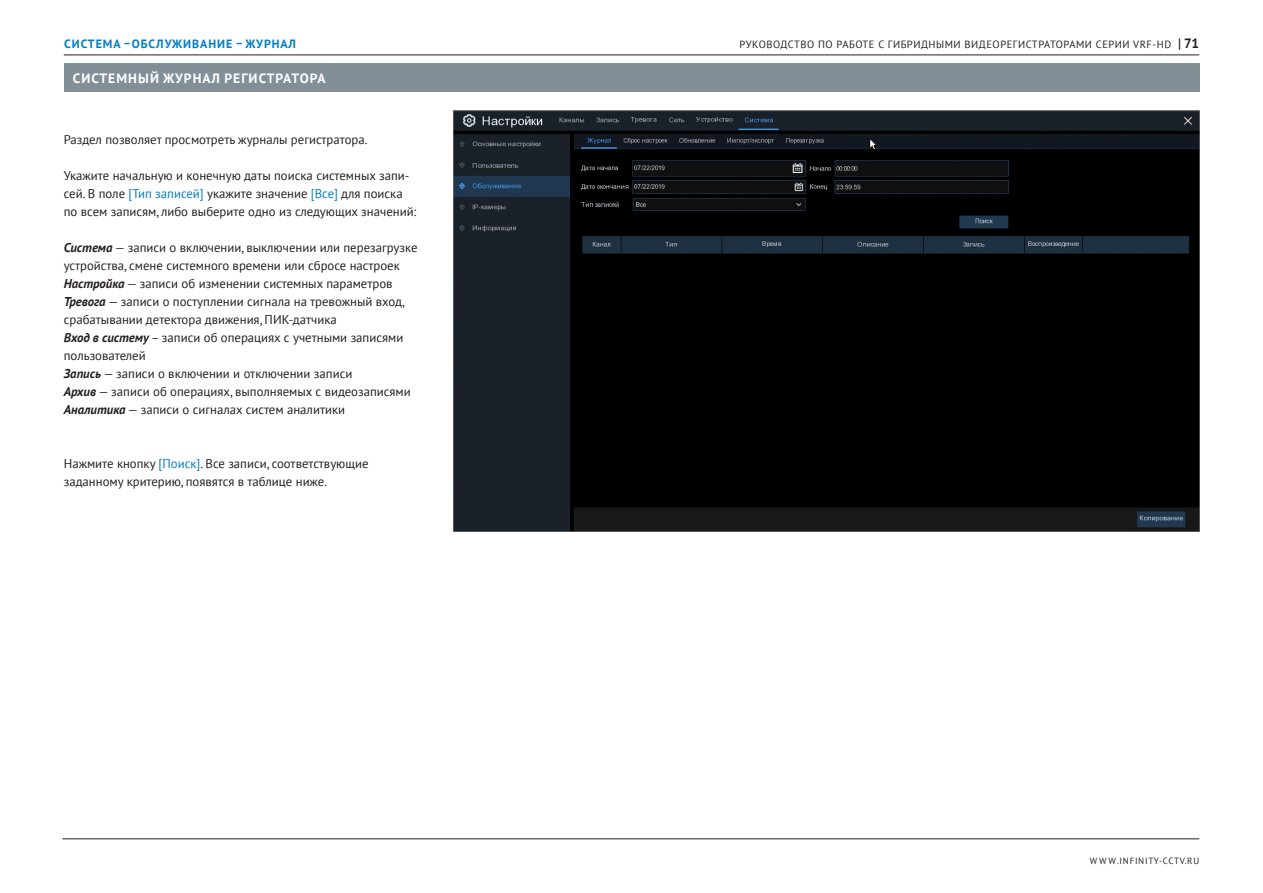
<style>
.page{position:relative;width:1263px;height:893px;background:#fff}
.page>*{position:absolute;margin:0;border:0;box-sizing:border-box;transform-origin:0 0}
.t1{font:700 13.5px "PT Sans";letter-spacing:.08em;color:#fff}
.t2{font:12.75px/18px "PT Sans";color:#231f20}
.t3{font:700 12px "PT Sans";letter-spacing:.08em;color:#007ec5}
.t4{font:10.5px "PT Sans";letter-spacing:.05em;color:#231f20}
.t5{font:9px "PT Sans";letter-spacing:.075em;color:#231f20}
.s1{color:#007ec5}
.s2{font-weight:700;font-style:italic}
.s3{font-weight:700;font-style:italic;font-size:13.65px}
.s4{font-weight:700;font-size:13.5px}
</style>
<div class="page">
<hr style="left:64px;top:55px;width:1135px;height:1px;background:#231f20">
<hr style="left:62px;top:838px;width:1137px;height:1px;background:#231f20">
<div style="left:64px;top:64px;width:1135px;height:28px;background:#828f96"></div>
<img style="left:454px;top:111px;width:745px;height:420px">
<p class="t3" style="left:64px;top:36px;width:233px">СИСТЕМА –ОБСЛУЖИВАНИЕ – ЖУРНАЛ</p>
<p class="t1" style="left:73px;top:69px;width:254px">СИСТЕМНЫЙ ЖУРНАЛ РЕГИСТРАТОРА</p>
<p class="t2" style="left:64px;top:130px;width:305px">Раздел позволяет просмотреть журналы регистратора.</p>
<p class="t2" style="left:64px;top:166px;width:354px">Укажите начальную и конечную даты поиска системных запи&shy;сей. В поле <span class="s1">[Тип записей]</span> укажите значение <span class="s1">[Все]</span> для поиска по всем записям, либо выберите одно из следующих значений:</p>
<p class="t2" style="left:64px;top:238px;width:355px"><span class="s2">Система</span> — записи о включении, выключении или перезагрузке устройства, смене системного времени или сбросе настроек <span class="s2">Настройка</span> — записи об изменении системных параметров <span class="s2">Тревога</span> — записи о поступлении сигнала на тревожный вход, срабатывании детектора движения, ПИК-датчика<br><span class="s2">Вход в систему</span> – записи об операциях с учетными записями пользователей<br><span class="s2">Запись</span> — записи о включении и отключении записи<br><span class="s2">Архив</span> — записи об операциях, выполняемых с видеозаписями <span class="s2">Аналитика</span> — записи о сигналах систем аналитики</p>
<p class="t2" style="left:64px;top:454px;width:306px">Нажмите кнопку <span class="s1">[Поиск]</span>. Все записи, соответствующие заданному критерию, появятся в таблице ниже.</p>
<p class="t4" style="left:739px;top:38px;width:461px">РУКОВОДСТВО ПО РАБОТЕ С ГИБРИДНЫМИ ВИДЕОРЕГИСТРАТОРАМИ СЕРИИ VRF-HD <span class="s3">|</span> <span class="s4">71</span></p>
<p class="t5" style="left:1090px;top:855px;width:111px">W W W.INFINITY-CCTV.RU</p>
</div>
